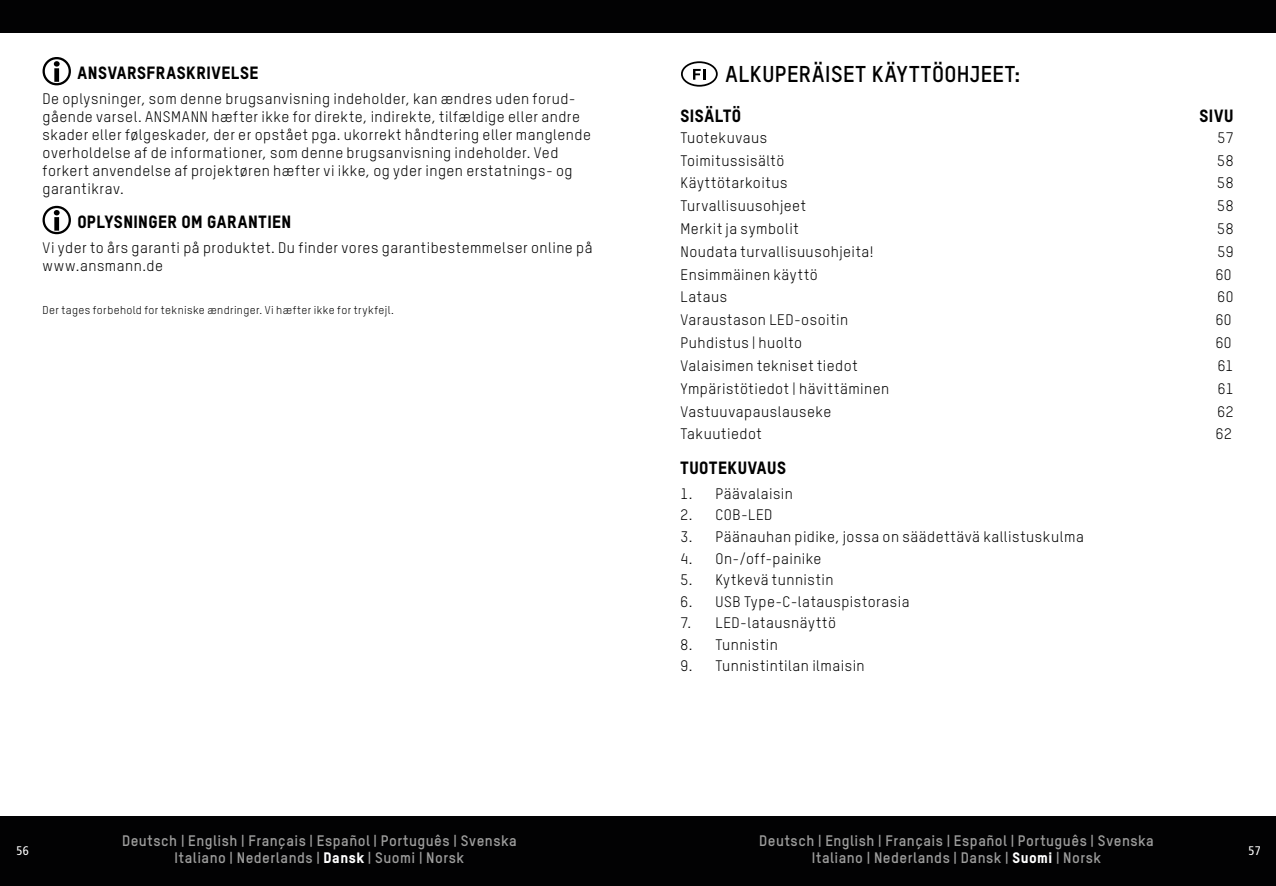
<style>
.page{position:relative;width:1276px;height:886px;background:#fff}
.page>*{position:absolute;margin:0;border:0;box-sizing:border-box;transform-origin:0 0}
.t1{font:700 22.5px "TSTARPRO";letter-spacing:.03em;color:#000}
.t2{font:800 17.5px "TSTARPRO";letter-spacing:.03em;color:#000}
.t3{font:15px/18px "TSTARPRO";letter-spacing:.035em;color:#000}
.t4{font:700 15px/17.5px "TSTARPRO";letter-spacing:.03em;color:#9d9d9c;text-align:center}
.t5{font:condensed 12.5px "Frutiger LT Std";color:#fff}
.t6{font:11.25px "TSTARPRO";letter-spacing:.03em;color:#000}
.s1{font-weight:800;color:#fff}
</style>
<div class="page">
<div style="left:0;top:816px;width:1276px;height:70px;background:#020203"></div>
<div style="left:0;top:0;width:1276px;height:33px;background:#020203"></div>
<svg style="left:681px;top:61px;width:37px;height:26px"></svg>
<svg style="left:43px;top:57px;width:28px;height:28px"></svg>
<svg style="left:43px;top:206px;width:28px;height:28px"></svg>
<p class="t2" style="left:78px;top:61px;width:182px">ANSVARSFRASKRIVELSE</p>
<p class="t3" style="left:43px;top:89px;width:550px">De oplysninger, som denne brugsanvisning indeholder, kan ændres uden forud&shy;gående varsel. ANSMANN hæfter ikke for direkte, indirekte, tilfældige eller andre skader eller følgeskader, der er opstået pga. ukorrekt håndtering eller manglende overholdelse af de informationer, som denne brugsanvisning indeholder. Ved forkert anvendelse af projektøren hæfter vi ikke, og yder ingen erstatnings- og garantikrav.</p>
<p class="t2" style="left:78px;top:209px;width:215px">OPLYSNINGER OM GARANTIEN</p>
<p class="t3" style="left:43px;top:238px;width:551px">Vi yder to års garanti på produktet. Du finder vores garantibestemmelser online på www.ansmann.de</p>
<p class="t6" style="left:43px;top:302px;width:353px">Der tages forbehold for tekniske ændringer. Vi hæfter ikke for trykfejl.</p>
<h1 class="t1" style="left:725px;top:58px;width:296px">ALKUPERÄISET KÄYTTÖOHJEET:</h1>
<p class="t2" style="left:680px;top:104px;width:62px">SISÄLTÖ</p>
<p class="t2" style="left:1199px;top:104px;width:36px">SIVU</p>
<p class="t3" style="left:680px;top:128px;width:88px">Tuotekuvaus</p>
<p class="t3" style="left:1217px;top:128px;width:17px">57</p>
<p class="t3" style="left:680px;top:151px;width:105px">Toimitussisältö</p>
<p class="t3" style="left:1217px;top:151px;width:18px">58</p>
<p class="t3" style="left:680px;top:173px;width:108px">Käyttötarkoitus</p>
<p class="t3" style="left:1217px;top:173px;width:18px">58</p>
<p class="t3" style="left:680px;top:196px;width:127px">Turvallisuusohjeet</p>
<p class="t3" style="left:1217px;top:196px;width:18px">58</p>
<p class="t3" style="left:680px;top:219px;width:120px">Merkit ja symbolit</p>
<p class="t3" style="left:1217px;top:219px;width:18px">58</p>
<p class="t3" style="left:680px;top:242px;width:194px">Noudata turvallisuusohjeita!</p>
<p class="t3" style="left:1217px;top:242px;width:18px">59</p>
<p class="t3" style="left:680px;top:265px;width:139px">Ensimmäinen käyttö</p>
<p class="t3" style="left:1215px;top:265px;width:17px">60</p>
<p class="t3" style="left:680px;top:288px;width:48px">Lataus</p>
<p class="t3" style="left:1217px;top:288px;width:17px">60</p>
<p class="t3" style="left:680px;top:310px;width:169px">Varaustason LED-osoitin</p>
<p class="t3" style="left:1215px;top:310px;width:17px">60</p>
<p class="t3" style="left:680px;top:333px;width:123px">Puhdistus | huolto</p>
<p class="t3" style="left:1215px;top:333px;width:17px">60</p>
<p class="t3" style="left:680px;top:356px;width:179px">Valaisimen tekniset tiedot</p>
<p class="t3" style="left:1217px;top:356px;width:17px">61</p>
<p class="t3" style="left:680px;top:379px;width:210px">Ympäristötiedot | hävittäminen</p>
<p class="t3" style="left:1217px;top:379px;width:17px">61</p>
<p class="t3" style="left:680px;top:402px;width:152px">Vastuuvapauslauseke</p>
<p class="t3" style="left:1217px;top:402px;width:18px">62</p>
<p class="t3" style="left:680px;top:424px;width:83px">Takuutiedot</p>
<p class="t3" style="left:1215px;top:424px;width:18px">62</p>
<p class="t2" style="left:680px;top:456px;width:107px">TUOTEKUVAUS</p>
<p class="t3" style="left:680px;top:484px;width:114px">1. Päävalaisin</p>
<p class="t3" style="left:680px;top:505px;width:93px">2. COB-LED</p>
<p class="t3" style="left:680px;top:527px;width:405px">3. Päänauhan pidike, jossa on säädettävä kallistuskulma</p>
<p class="t3" style="left:680px;top:549px;width:143px">4. On-/off-painike</p>
<p class="t3" style="left:680px;top:570px;width:155px">5. Kytkevä tunnistin</p>
<p class="t3" style="left:680px;top:592px;width:230px">6. USB Type-C-latauspistorasia</p>
<p class="t3" style="left:680px;top:613px;width:157px">7. LED-latausnäyttö</p>
<p class="t3" style="left:680px;top:635px;width:99px">8. Tunnistin</p>
<p class="t3" style="left:680px;top:656px;width:186px">9. Tunnistintilan ilmaisin</p>
<p class="t4" style="left:122px;top:830px;width:396px">Deutsch | English | Français | Español | Português | Svenska<br>Italiano | Nederlands | <span class="s1">Dansk</span> | Suomi | Norsk</p>
<p class="t4" style="left:759px;top:830px;width:396px">Deutsch | English | Français | Español | Português | Svenska<br>Italiano | Nederlands | Dansk | <span class="s1">Suomi</span> | Norsk</p>
<p class="t5" style="left:16px;top:843px;width:14px">56</p>
<p class="t5" style="left:1248px;top:843px;width:14px">57</p>
</div>
